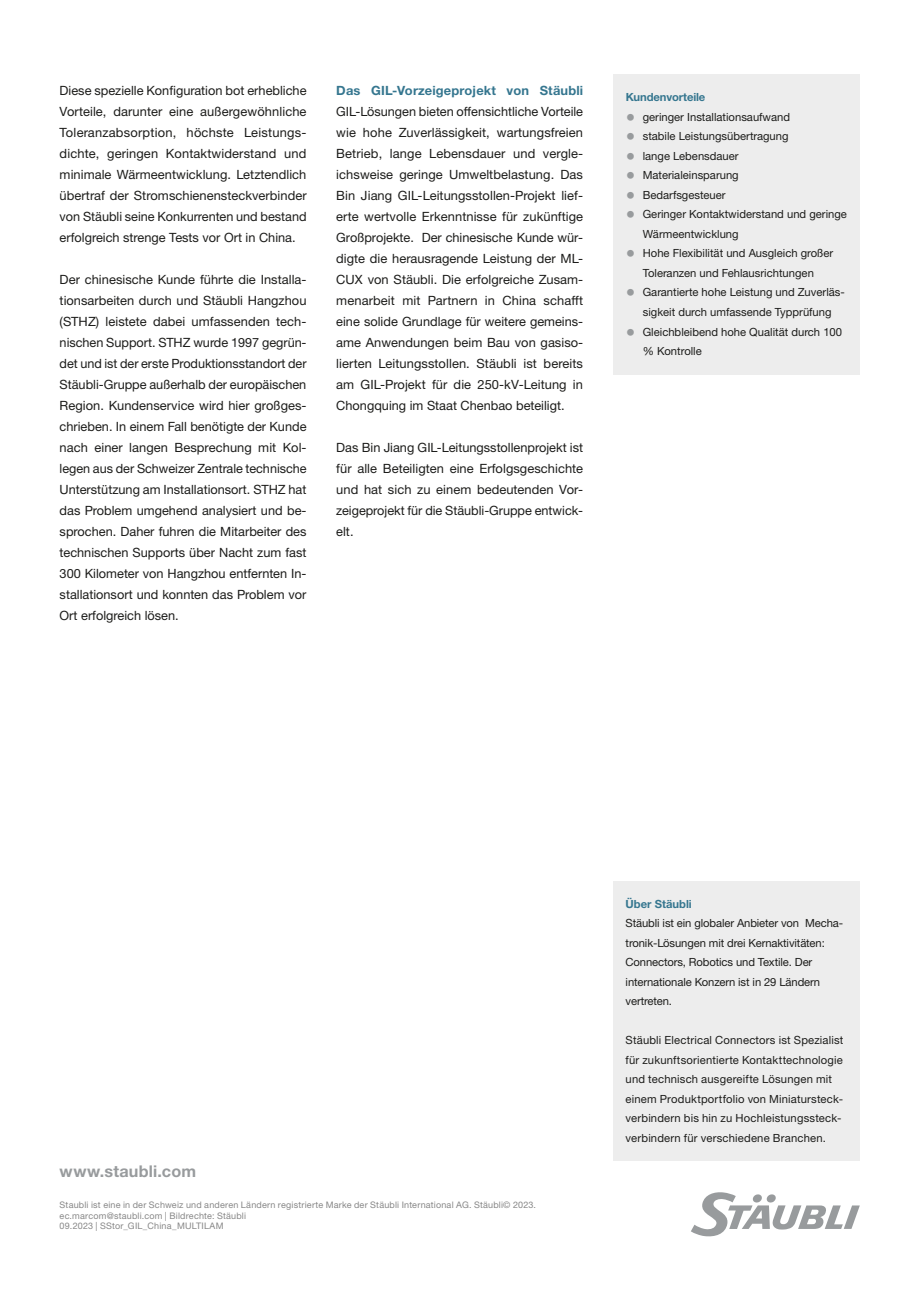
<style>
.page{position:relative;width:919px;height:1289px;background:#fff}
.page>*{position:absolute;margin:0;border:0;box-sizing:border-box;transform-origin:0 0}
.URL_Footer{font:700 16.2px "Helvetica Neue LTW1 G";letter-spacing:.015em;color:#989b9d}
.Text{font:12.75px/21px "Helvetica Neue LTW1 G";color:#1d1d1b;text-align:justify}
.Box_Text{font:11.25px/19.5px "Helvetica Neue LTW1 G";color:#1d1d1b}
.Box_Title{font:700 11.25px "Helvetica Neue LTW1 G";letter-spacing:-.01em;color:#35768f}
.Credits{font:9px "Helvetica Neue LTW1 G";letter-spacing:.02em;color:#878787}
.s1{font-weight:700;color:#35768f}
.s2{font-family:"Arial";font-size:27px;color:#989b9d}
</style>
<div class="page">
<div style="left:612px;top:881px;width:247px;height:279px;background:#ededed"></div>
<div style="left:613px;top:74px;width:246px;height:300px;background:#ededed"></div>
<svg style="left:691px;top:1192px;width:168px;height:45px"></svg>
<p class="Text" style="left:60px;top:80px;width:248px">Diese spezielle Konfiguration bot erhebliche Vorteile, darunter eine außergewöhnliche Toleranzabsorption, höchste Leistungs&shy;dichte, geringen Kontaktwiderstand und minimale Wärmeentwicklung. Letztendlich übertraf der Stromschienensteckverbinder von Stäubli seine Konkurrenten und bestand erfolgreich strenge Tests vor Ort in China.</p>
<p class="Text" style="left:60px;top:269px;width:248px">Der chinesische Kunde führte die Installa&shy;tionsarbeiten durch und Stäubli Hangzhou (STHZ) leistete dabei umfassenden tech&shy;nischen Support. STHZ wurde 1997 gegrün&shy;det und ist der erste Produktionsstandort der Stäubli-Gruppe außerhalb der europäischen Region. Kundenservice wird hier großges&shy;chrieben. In einem Fall benötigte der Kunde nach einer langen Besprechung mit Kol&shy;legen aus der Schweizer Zentrale technische Unterstützung am Installationsort. STHZ hat das Problem umgehend analysiert und be&shy;sprochen. Daher fuhren die Mitarbeiter des technischen Supports über Nacht zum fast 300 Kilometer von Hangzhou entfernten In&shy;stallationsort und konnten das Problem vor Ort erfolgreich lösen.</p>
<p class="Text" style="left:336px;top:80px;width:248px"><span class="s1">Das GIL-Vorzeigeprojekt von Stäubli </span>GIL-Lösungen bieten offensichtliche Vorteile wie hohe Zuverlässigkeit, wartungsfreien Betrieb, lange Lebensdauer und vergle&shy;ichsweise geringe Umweltbelastung. Das Bin Jiang GIL-Leitungsstollen-Projekt lief&shy;erte wertvolle Erkenntnisse für zukünftige Großprojekte. Der chinesische Kunde wür&shy;digte die herausragende Leistung der ML-CUX von Stäubli. Die erfolgreiche Zusam&shy;menarbeit mit Partnern in China schafft eine solide Grundlage für weitere gemeins&shy;ame Anwendungen beim Bau von gasiso&shy;lierten Leitungsstollen. Stäubli ist bereits am GIL-Projekt für die 250-kV-Leitung in Chongquing im Staat Chenbao beteiligt.</p>
<p class="Text" style="left:336px;top:437px;width:248px">Das Bin Jiang GIL-Leitungsstollenprojekt ist für alle Beteiligten eine Erfolgsgeschichte und hat sich zu einem bedeutenden Vor&shy;zeigeprojekt für die Stäubli-Gruppe entwick&shy;elt.</p>
<p class="Box_Title" style="left:625px;top:90px;width:81px">Kundenvorteile</p>
<p class="Box_Text" style="left:625px;top:107px;width:166px"><span class="s2">•</span> geringer Installationsaufwand</p>
<p class="Box_Text" style="left:625px;top:127px;width:164px"><span class="s2">•</span> stabile Leistungsübertragung</p>
<p class="Box_Text" style="left:625px;top:146px;width:114px"><span class="s2">•</span> lange Lebensdauer</p>
<p class="Box_Text" style="left:625px;top:166px;width:114px"><span class="s2">•</span> Materialeinsparung</p>
<p class="Box_Text" style="left:625px;top:185px;width:101px"><span class="s2">•</span> Bedarfsgesteuer</p>
<p class="Box_Text" style="left:642px;top:205px;width:206px;text-indent:-17px"><span class="s2">•</span> Geringer Kontaktwiderstand und geringe<br>Wärmeentwicklung</p>
<p class="Box_Text" style="left:625px;top:244px;width:209px;text-align:center"><span class="s2">•</span> Hohe Flexibilität und Ausgleich großer<br>Toleranzen und Fehlausrichtungen</p>
<p class="Box_Text" style="left:625px;top:283px;width:220px;text-align:center"><span class="s2">•</span> Garantierte hohe Leistung und Zuverläs&shy;sigkeit durch umfassende Typprüfung</p>
<p class="Box_Text" style="left:642px;top:322px;width:201px;text-indent:-17px"><span class="s2">•</span> Gleichbleibend hohe Qualität durch 100 % Kontrolle</p>
<p class="URL_Footer" style="left:60px;top:1160px;width:138px">www.staubli.com</p>
<p class="Credits" style="left:60px;top:1198px;width:478px">Staubli ist eine in der Schweiz und anderen Ländern registrierte Marke der Stäubli International AG. Stäubli© 2023.</p>
<p class="Credits" style="left:60px;top:1209px;width:188px">ec.marcom@staubli.com | Bildrechte: Stäubli</p>
<p class="Credits" style="left:60px;top:1220px;width:165px">09.2023 | SStor_GIL_China_MULTILAM</p>
<p class="Box_Title" style="left:625px;top:896px;width:68px">Über Stäubli</p>
<p class="Box_Text" style="left:625px;top:913px;width:219px">Stäubli ist ein globaler Anbieter von Mecha&shy;tronik-Lösungen mit drei Kernaktivitäten:<br>Connectors, Robotics und Textile. Der internationale Konzern ist in 29 Ländern vertreten.</p>
<p class="Box_Text" style="left:625px;top:1030px;width:219px">Stäubli Electrical Connectors ist Spezialist für zukunftsorientierte Kontakttechnologie und technisch ausgereifte Lösungen mit einem Produktportfolio von Miniatursteck&shy;verbindern bis hin zu Hochleistungssteck&shy;verbindern für verschiedene Branchen.</p>
</div>
